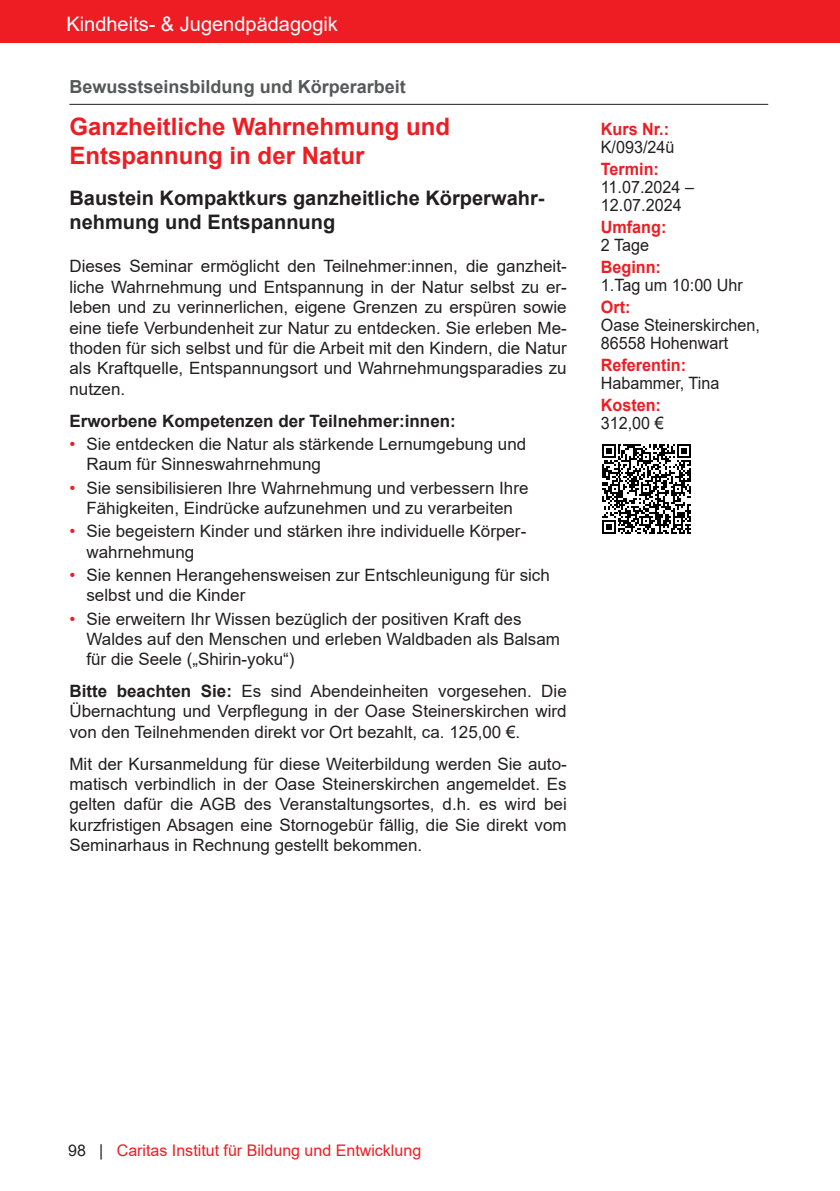
<style>
.page{position:relative;width:840px;height:1191px;background:#fff}
.page>*{position:absolute;margin:0;border:0;box-sizing:border-box;transform-origin:0 0}
.t1{font:700 24px/28.8px "Arial";color:#ee1d23}
.t2{font:700 20px/24px "Arial";color:#231f20}
.t3{font:20px "Arial";color:#fff}
.t4{font:700 18px "Arial";color:#57585a}
.t5{font:17px/20.4px "Arial";color:#231f20}
.t6{font:17px/18px "Arial";color:#231f20;scale:.95 1}
.t7{font:700 17px "Arial";color:#ee1d23;scale:.95 1}
.t8{font:700 17px "Arial";color:#231f20}
.t9{font:16px "Arial";color:#ee1d23}
.s1{color:#ee1d23}
.s2{font-weight:700}
.s3{color:#231f20}
</style>
<div class="page">
<div style="left:0;top:0;width:839px;height:43px;background:#ee1d23"></div>
<hr style="left:69px;top:104px;width:698px;height:1px;background:#231f20">
<svg style="left:602px;top:444px;width:89px;height:90px"></svg>
<p class="t3" style="left:66px;top:10px;width:273px">Kindheits- &amp; Jugendpädagogik</p>
<p class="t4" style="left:69px;top:73px;width:338px">Bewusstseinsbildung und Körperarbeit</p>
<h1 class="t1" style="left:69px;top:113px;width:382px">Ganzheitliche Wahrnehmung und<br>Entspannung in der Natur</h1>
<p class="t2" style="left:69px;top:186px;width:475px">Baustein Kompaktkurs ganzheitliche Körperwahr&shy;nehmung und Entspannung</p>
<p class="t5" style="left:69px;top:256px;width:498px;text-align:justify">Dieses Seminar ermöglicht den Teilnehmer:innen, die ganzheit&shy;liche Wahrnehmung und Entspannung in der Natur selbst zu er&shy;leben und zu verinnerlichen, eigene Grenzen zu erspüren sowie eine tiefe Verbundenheit zur Natur zu entdecken. Sie erleben Me&shy;thoden für sich selbst und für die Arbeit mit den Kindern, die Natur als Kraftquelle, Entspannungsort und Wahrnehmungsparadies zu nutzen.</p>
<p class="t8" style="left:69px;top:409px;width:388px">Erworbene Kompetenzen der Teilnehmer:innen:</p>
<p class="t5" style="left:86px;top:433px;width:441px;text-indent:-17px"><span class="s1">•</span> Sie entdecken die Natur als stärkende Lernumgebung und<br>Raum für Sinneswahrnehmung</p>
<p class="t5" style="left:69px;top:477px;width:460px;text-align:center"><span class="s1">•</span> Sie sensibilisieren Ihre Wahrnehmung und verbessern Ihre<br>Fähigkeiten, Eindrücke aufzunehmen und zu verarbeiten</p>
<p class="t5" style="left:86px;top:521px;width:441px;text-indent:-17px"><span class="s1">•</span> Sie begeistern Kinder und stärken ihre individuelle Körper&shy;wahrnehmung</p>
<p class="t5" style="left:86px;top:564px;width:464px;text-indent:-17px"><span class="s1">•</span> Sie kennen Herangehensweisen zur Entschleunigung für sich selbst und die Kinder</p>
<p class="t5" style="left:86px;top:608px;width:475px;text-indent:-17px"><span class="s1">•</span> Sie erweitern Ihr Wissen bezüglich der positiven Kraft des<br>Waldes auf den Menschen und erleben Waldbaden als Balsam für die Seele („Shirin-yoku“)</p>
<p class="t5" style="left:69px;top:681px;width:498px;text-align:justify"><span class="s2">Bitte beachten Sie:</span> Es sind Abendeinheiten vorgesehen. Die Übernachtung und Verpflegung in der Oase Steinerskirchen wird von den Teilnehmenden direkt vor Ort bezahlt, ca. 125,00 €.</p>
<p class="t5" style="left:69px;top:753px;width:498px;text-align:justify">Mit der Kursanmeldung für diese Weiterbildung werden Sie auto&shy;matisch verbindlich in der Oase Steinerskirchen angemeldet. Es gelten dafür die AGB des Veranstaltungsortes, d.h. es wird bei kurzfristigen Absagen eine Stornogebür fällig, die Sie direkt vom Seminarhaus in Rechnung gestellt bekommen.</p>
<p class="t7" style="left:600px;top:117px;width:73px">Kurs Nr.:</p>
<p class="t6" style="left:600px;top:138px;width:79px">K/093/24ü</p>
<p class="t7" style="left:600px;top:157px;width:63px">Termin:</p>
<p class="t6" style="left:600px;top:178px;width:99px">11.07.2024 –<br>12.07.2024</p>
<p class="t7" style="left:600px;top:215px;width:70px">Umfang:</p>
<p class="t6" style="left:600px;top:236px;width:52px">2 Tage</p>
<p class="t7" style="left:600px;top:255px;width:65px">Beginn:</p>
<p class="t6" style="left:600px;top:276px;width:151px">1.Tag um 10:00 Uhr</p>
<p class="t7" style="left:600px;top:295px;width:33px">Ort:</p>
<p class="t6" style="left:600px;top:316px;width:169px">Oase Steinerskirchen,<br>86558 Hohenwart</p>
<p class="t7" style="left:600px;top:353px;width:91px">Referentin:</p>
<p class="t6" style="left:600px;top:374px;width:126px">Habammer, Tina</p>
<p class="t7" style="left:600px;top:393px;width:65px">Kosten:</p>
<p class="t6" style="left:600px;top:414px;width:68px">312,00 €</p>
<p class="t9" style="left:68px;top:1139px;width:354px"><span class="s3">98 |</span> Caritas Institut für Bildung und Entwicklung</p>
</div>
